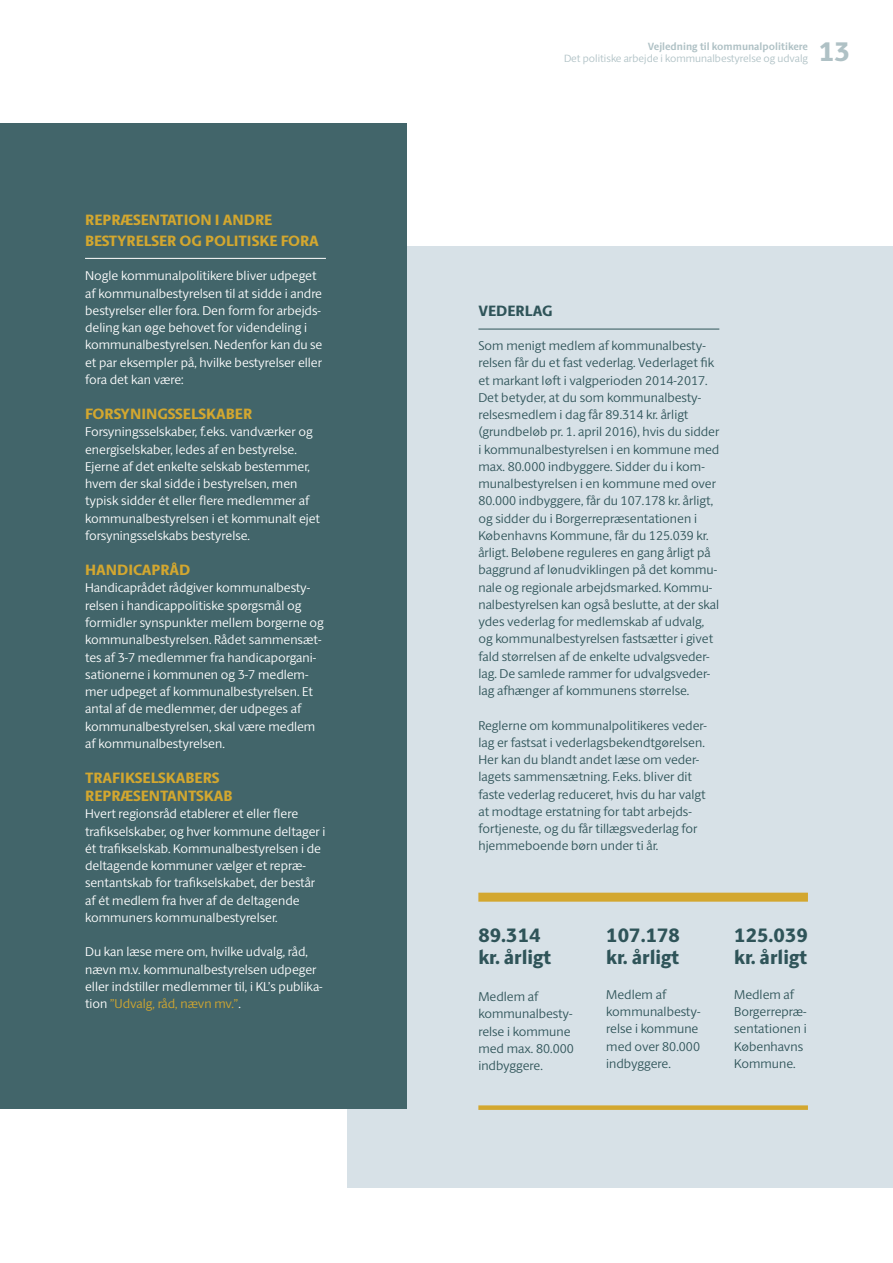
<style>
.page{position:relative;width:893px;height:1263px;background:#fff}
.page>*{position:absolute;margin:0;border:0;box-sizing:border-box;transform-origin:0 0}
.t1{font:800 27px "ID Sans";color:#afc1c5}
.t2{font:800 19.5px/22.5px "ID Sans";color:#2f5459}
.t3{font:800 15px/21px "ID Sans";color:#d3a72f}
.t4{font:800 15px "ID Sans";color:#2f5459}
.t5{font:300 12.75px/17.2px "ID Sans";color:#2f5459}
.t6{font:300 12.75px/17.2px "ID Sans";color:#fff}
.t7{font:300 10.5px "ID Sans";color:#afc1c5}
.t8{font:700 10.5px "ID Sans";color:#afc1c5}
.s1{color:#d3a72f}
</style>
<div class="page">
<div style="left:347px;top:246px;width:546px;height:942px;background:#d7e1e7"></div>
<div style="left:0;top:123px;width:406px;height:986px;background:#42656a"></div>
<div style="left:478px;top:893px;width:330px;height:9px;background:#d3a72f"></div>
<div style="left:478px;top:1105px;width:330px;height:5px;background:#d3a72f"></div>
<hr style="left:85px;top:258px;width:241px;height:1px;background:#fff">
<hr style="left:478px;top:329px;width:241px;height:1px;background:#2f5459">
<p class="t3" style="left:85px;top:210px;width:235px">REPRÆSENTATION I ANDRE<br>BESTYRELSER OG POLITISKE FORA</p>
<p class="t6" style="left:85px;top:268px;width:239px">Nogle kommunalpolitikere bliver udpeget af kommunalbestyrelsen til at sidde i andre bestyrelser eller fora. Den form for arbejds&shy;deling kan øge behovet for videndeling i kommunalbestyrelsen. Nedenfor kan du se et par eksempler på, hvilke bestyrelser eller fora det kan være:</p>
<p class="t3" style="left:85px;top:404px;width:169px">FORSYNINGSSELSKABER</p>
<p class="t6" style="left:85px;top:424px;width:237px">Forsyningsselskaber, f.eks. vandværker og energiselskaber, ledes af en bestyrelse.<br>Ejerne af det enkelte selskab bestemmer, hvem der skal sidde i bestyrelsen, men typisk sidder ét eller flere medlemmer af kommunalbestyrelsen i et kommunalt ejet forsyningsselskabs bestyrelse.</p>
<p class="t3" style="left:85px;top:560px;width:107px">HANDICAPRÅD</p>
<p class="t6" style="left:85px;top:580px;width:240px">Handicaprådet rådgiver kommunalbesty&shy;relsen i handicappolitiske spørgsmål og formidler synspunkter mellem borgerne og kommunalbestyrelsen. Rådet sammensæt&shy;tes af 3-7 medlemmer fra handicaporgani&shy;sationerne i kommunen og 3-7 medlem&shy;mer udpeget af kommunalbestyrelsen. Et antal af de medlemmer, der udpeges af kommunalbestyrelsen, skal være medlem af kommunalbestyrelsen.</p>
<p class="t3" style="left:85px;top:769px;width:149px;line-height:18px">TRAFIKSELSKABERS<br>REPRÆSENTANTSKAB</p>
<p class="t6" style="left:85px;top:806px;width:242px">Hvert regionsråd etablerer et eller flere trafikselskaber, og hver kommune deltager i ét trafikselskab. Kommunalbestyrelsen i de deltagende kommuner vælger et repræ&shy;sentantskab for trafikselskabet, der består af ét medlem fra hver af de deltagende kommuners kommunalbestyrelser.</p>
<p class="t6" style="left:85px;top:944px;width:239px">Du kan læse mere om, hvilke udvalg, råd, nævn m.v. kommunalbestyrelsen udpeger eller indstiller medlemmer til, i KL’s publika&shy;tion <span class="s1">”Udvalg, råd, nævn mv.”</span>.</p>
<p class="t8" style="left:648px;top:42px;width:162px">Vejledning til kommunalpolitikere</p>
<p class="t7" style="left:564px;top:53px;width:245px">Det politiske arbejde i kommunalbestyrelse og udvalg</p>
<h1 class="t1" style="left:819px;top:38px;width:33px">13</h1>
<p class="t4" style="left:478px;top:303px;width:76px">VEDERLAG</p>
<p class="t5" style="left:478px;top:338px;width:242px">Som menigt medlem af kommunalbesty&shy;relsen får du et fast vederlag. Vederlaget fik et markant løft i valgperioden 2014-2017.<br>Det betyder, at du som kommunalbesty&shy;relsesmedlem i dag får 89.314 kr. årligt (grundbeløb pr. 1. april 2016), hvis du sidder i kommunalbestyrelsen i en kommune med max. 80.000 indbyggere. Sidder du i kom&shy;munalbestyrelsen i en kommune med over 80.000 indbyggere, får du 107.178 kr. årligt, og sidder du i Borgerrepræsentationen i Københavns Kommune, får du 125.039 kr. årligt. Beløbene reguleres en gang årligt på baggrund af lønudviklingen på det kommu&shy;nale og regionale arbejdsmarked. Kommu&shy;nalbestyrelsen kan også beslutte, at der skal ydes vederlag for medlemskab af udvalg, og kommunalbestyrelsen fastsætter i givet fald størrelsen af de enkelte udvalgsveder&shy;lag. De samlede rammer for udvalgsveder&shy;lag afhænger af kommunens størrelse.</p>
<p class="t5" style="left:478px;top:717px;width:230px">Reglerne om kommunalpolitikeres veder&shy;lag er fastsat i vederlagsbekendtgørelsen.<br>Her kan du blandt andet læse om veder&shy;lagets sammensætning. F.eks. bliver dit faste vederlag reduceret, hvis du har valgt at modtage erstatning for tabt arbejds&shy;fortjeneste, og du får tillægsvederlag for hjemmeboende børn under ti år.</p>
<h2 class="t2" style="left:478px;top:925px;width:74px">89.314 kr. årligt</h2>
<p class="t5" style="left:478px;top:989px;width:97px">Medlem af kommunalbesty&shy;relse i kommune med max. 80.000 indbyggere.</p>
<h2 class="t2" style="left:606px;top:925px;width:75px">107.178 kr. årligt</h2>
<p class="t5" style="left:606px;top:986px;width:96px">Medlem af kommunalbesty&shy;relse i kommune med over 80.000 indbyggere.</p>
<h2 class="t2" style="left:734px;top:925px;width:75px">125.039 kr. årligt</h2>
<p class="t5" style="left:734px;top:986px;width:74px">Medlem af<br>Borgerrepræ&shy;sentationen i<br>Københavns<br>Kommune.</p>
</div>
